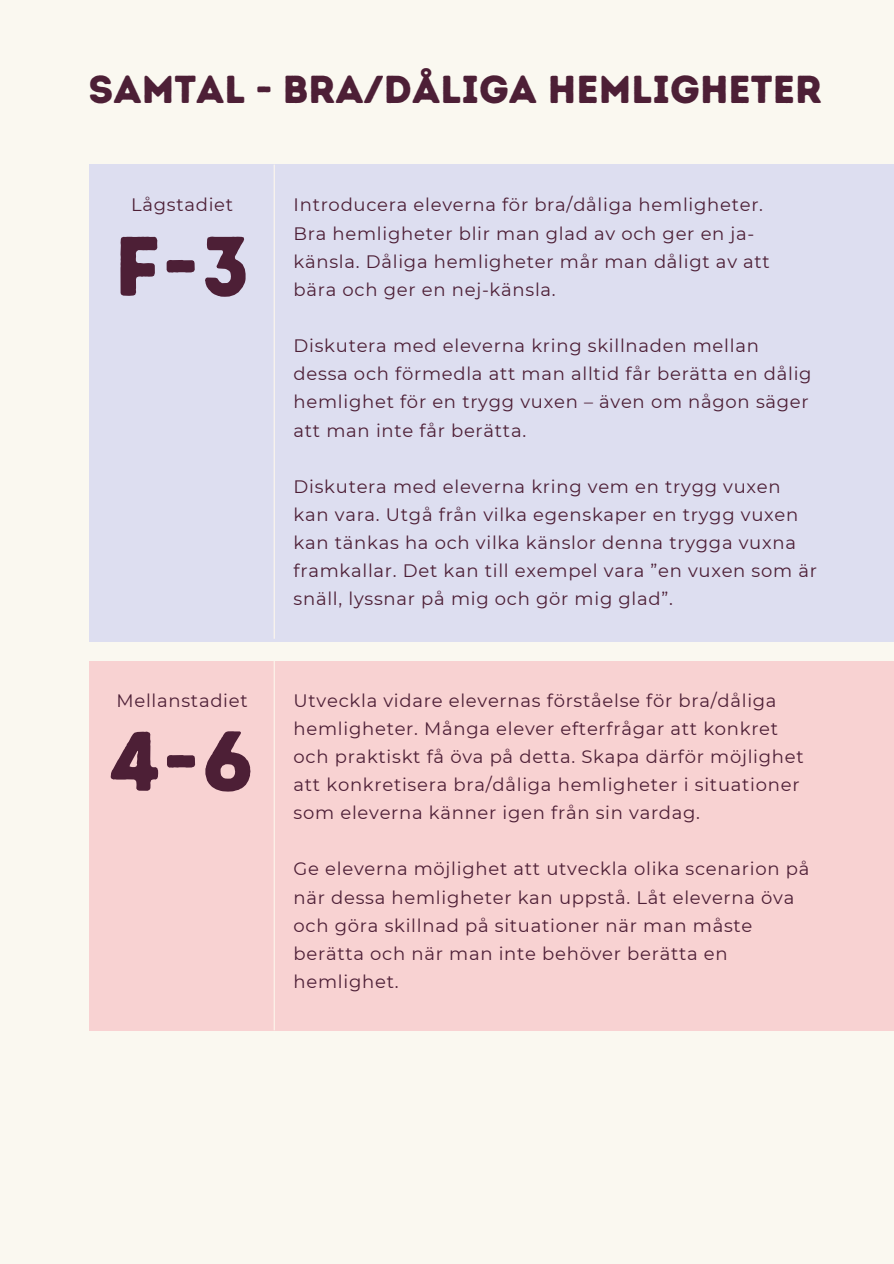
<style>
.page{position:relative;width:894px;height:1264px;background:#fff}
.page>*{position:absolute;margin:0;border:0;box-sizing:border-box;transform-origin:0 0}
.t1{font:84px "Intro Rust Base";color:#4d1f36}
.t2{font:39px "Intro Rust Base";color:#4d1f36}
.t3{font:18px/28.2px "Montserrat";letter-spacing:.04em;color:#4d1f36}
</style>
<div class="page">
<div style="left:0;top:0;width:893px;height:1263px;background:#faf8f0"></div>
<div style="left:89px;top:164px;width:804px;height:478px;background:#dddef0"></div>
<div style="left:89px;top:660px;width:804px;height:370px;background:#f8d2d2"></div>
<hr style="left:273px;top:164px;width:2px;height:474px;background:#fef7ed">
<hr style="left:273px;top:660px;width:2px;height:370px;background:#fef7ed">
<p class="t2" style="left:89px;top:66px;width:734px">SAMTAL - BRA/DÅLIGA HEMLIGHETER</p>
<p class="t3" style="left:131px;top:191px;width:104px">Lågstadiet</p>
<p class="t1" style="left:114px;top:216px;width:137px">F-3</p>
<p class="t3" style="left:116px;top:686px;width:133px">Mellanstadiet</p>
<p class="t1" style="left:109px;top:711px;width:146px">4-6</p>
<h2 class="t3" style="left:293px;top:191px;width:471px">Introducera eleverna för bra/dåliga hemligheter.</h2>
<p class="t3" style="left:293px;top:219px;width:477px">Bra hemligheter blir man glad av och ger en ja&shy;känsla. Dåliga hemligheter mår man dåligt av att bära och ger en nej-känsla.</p>
<p class="t3" style="left:293px;top:331px;width:519px">Diskutera med eleverna kring skillnaden mellan dessa och förmedla att man alltid får berätta en dålig hemlighet för en trygg vuxen – även om någon säger att man inte får berätta.</p>
<h1 class="t3" style="left:293px;top:472px;width:525px">Diskutera med eleverna kring vem en trygg vuxen kan vara. Utgå från vilka egenskaper en trygg vuxen kan tänkas ha och vilka känslor denna trygga vuxna framkallar. Det kan till exempel vara ”en vuxen som är snäll, lyssnar på mig och gör mig glad”.</h1>
<p class="t3" style="left:293px;top:686px;width:511px">Utveckla vidare elevernas förståelse för bra/dåliga hemligheter. Många elever efterfrågar att konkret och praktiskt få öva på detta. Skapa därför möjlighet att konkretisera bra/dåliga hemligheter i situationer som eleverna känner igen från sin vardag.</p>
<p class="t3" style="left:293px;top:854px;width:517px">Ge eleverna möjlighet att utveckla olika scenarion på när dessa hemligheter kan uppstå. Låt eleverna öva och göra skillnad på situationer när man måste berätta och när man inte behöver berätta en hemlighet.</p>
</div>
